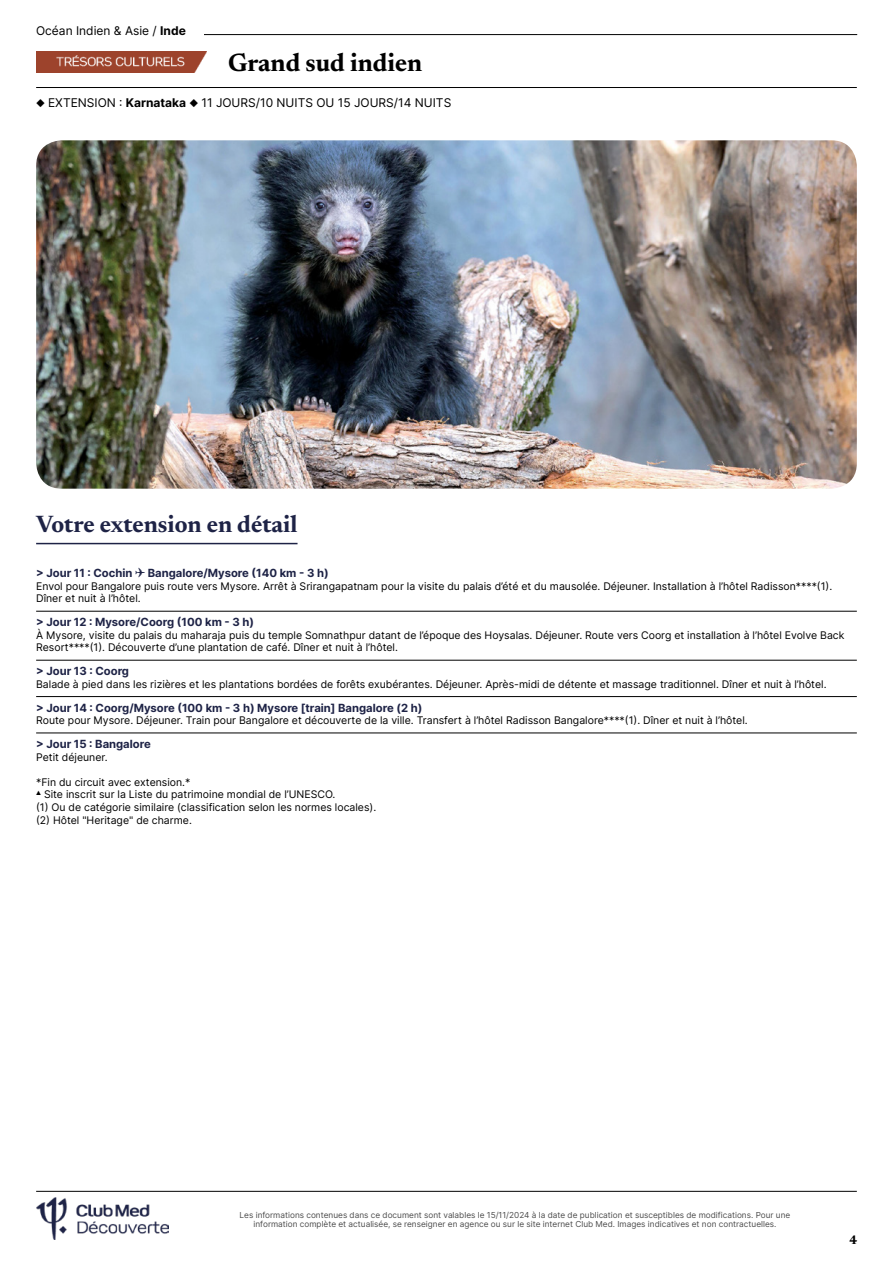
<style>
.page{position:relative;width:893px;height:1263px;background:#fff}
.page>*{position:absolute;margin:0;border:0;box-sizing:border-box;transform-origin:0 0}
.t1{font:700 25.5px "Newsreader 24 pt";color:#000}
.t2{font:700 24px "Newsreader 24 pt";color:#1e2346}
.t3{font:700 12.6px "Newsreader 24 pt";color:#000}
.t4{font:12px "Inter";color:#000}
.t5{font:700 11.25px "Inter";color:#1e2346}
.t6{font:10.5px/12.6px "Inter";color:#000}
.t7{font:8.25px/9px "Inter";color:#4d4d4d;text-align:center}
.s1{font-weight:700}
</style>
<div class="page">
<hr style="left:64px;top:34px;width:793px;height:1px;background:#000">
<img style="left:36px;top:51px;width:171px;height:21px">
<hr style="left:36px;top:87px;width:821px;height:1px;background:#000">
<div style="left:36px;top:26px;width:167px;height:17px;background:#fff"></div>
<hr style="left:36px;top:1191px;width:821px;height:1px;background:#000">
<img style="left:36px;top:1197px;width:132px;height:42px">
<img style="left:36px;top:140px;width:821px;height:349px">
<hr style="left:36px;top:543px;width:262px;height:1px;background:#1e2346">
<hr style="left:36px;top:611px;width:821px;height:1px;background:#000">
<hr style="left:36px;top:660px;width:821px;height:1px;background:#000">
<hr style="left:36px;top:696px;width:821px;height:1px;background:#000">
<hr style="left:36px;top:733px;width:821px;height:1px;background:#000">
<p class="t4" style="left:36px;top:22px;width:151px">Océan Indien &amp; Asie / <span class="s1">Inde</span></p>
<h1 class="t1" style="left:228px;top:44px;width:196px">Grand sud indien</h1>
<p class="t4" style="left:36px;top:93px;width:417px">◆ EXTENSION : <span class="s1">Karnataka</span> ◆ 11 JOURS/10 NUITS OU 15 JOURS/14 NUITS</p>
<h2 class="t2" style="left:36px;top:507px;width:263px">Votre extension en détail</h2>
<p class="t5" style="left:36px;top:565px;width:294px">&gt; Jour 11 : Cochin ✈ Bangalore/Mysore (140 km - 3 h)</p>
<p class="t6" style="left:36px;top:579px;width:798px">Envol pour Bangalore puis route vers Mysore. Arrêt à Srirangapatnam pour la visite du palais d’été et du mausolée. Déjeuner. Installation à l’hôtel Radisson****(1).<br>Dîner et nuit à l’hôtel.</p>
<p class="t5" style="left:36px;top:614px;width:219px">&gt; Jour 12 : Mysore/Coorg (100 km - 3 h)</p>
<p class="t6" style="left:36px;top:628px;width:810px">À Mysore, visite du palais du maharaja puis du temple Somnathpur datant de l’époque des Hoysalas. Déjeuner. Route vers Coorg et installation à l’hôtel Evolve Back<br>Resort****(1). Découverte d’une plantation de café. Dîner et nuit à l’hôtel.</p>
<p class="t5" style="left:36px;top:663px;width:94px">&gt; Jour 13 : Coorg</p>
<p class="t6" style="left:36px;top:677px;width:792px">Balade à pied dans les rizières et les plantations bordées de forêts exubérantes. Déjeuner. Après-midi de détente et massage traditionnel. Dîner et nuit à l’hôtel.</p>
<p class="t5" style="left:36px;top:699px;width:388px">&gt; Jour 14 : Coorg/Mysore (100 km - 3 h) Mysore [train] Bangalore (2 h)</p>
<p class="t6" style="left:36px;top:714px;width:713px">Route pour Mysore. Déjeuner. Train pour Bangalore et découverte de la ville. Transfert à l’hôtel Radisson Bangalore****(1). Dîner et nuit à l’hôtel.</p>
<p class="t5" style="left:36px;top:736px;width:116px">&gt; Jour 15 : Bangalore</p>
<p class="t6" style="left:36px;top:750px;width:73px">Petit déjeuner.</p>
<p class="t6" style="left:36px;top:775px;width:156px">*Fin du circuit avec extension.*</p>
<p class="t6" style="left:36px;top:788px;width:342px">▲ Site inscrit sur la Liste du patrimoine mondial de l’UNESCO.<br>(1) Ou de catégorie similaire (classification selon les normes locales). (2) Hôtel "Heritage" de charme.</p>
<p class="t7" style="left:240px;top:1210px;width:552px">Les informations contenues dans ce document sont valables le 15/11/2024 à la date de publication et susceptibles de modifications. Pour une information complète et actualisée, se renseigner en agence ou sur le site internet Club Med. Images indicatives et non contractuelles.</p>
<p class="t3" style="left:849px;top:1230px;width:9px">4</p>
</div>
